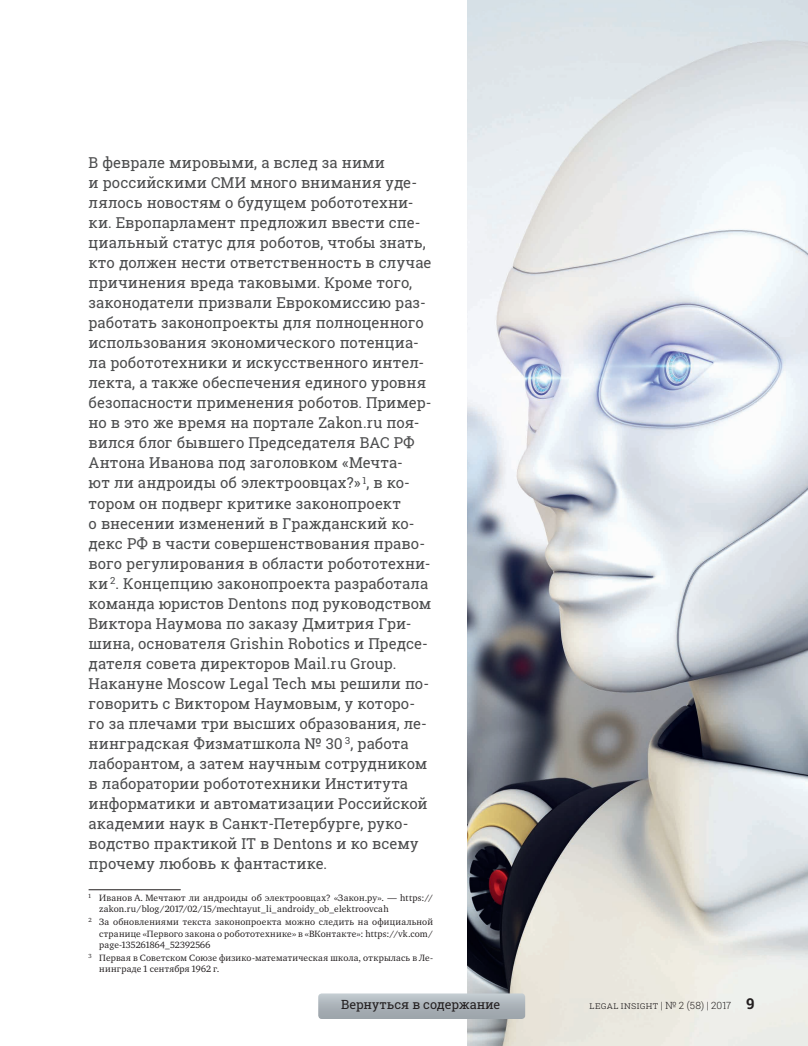
<style>
.page{position:relative;width:808px;height:1046px;background:#fff}
.page>*{position:absolute;margin:0;border:0;box-sizing:border-box;transform-origin:0 0}
.t1{font:15px/20px "Roboto Slab";letter-spacing:.005em;color:#4b4c4d}
.t2{font:12.62px "Roboto Slab";letter-spacing:-.005em;color:#231f20}
.t3{font:300 10px "Roboto Slab";letter-spacing:.01em;color:#231f20}
.t4{font:9.38px/11.2px "Charter ITC";letter-spacing:.02em;color:#231f20}
.s1{font-weight:700;font-size:15px}
</style>
<div class="page">
<img style="left:468px;top:0;width:340px;height:1045px">
<hr style="left:89px;top:889px;width:92px;height:1px;background:#231f20">
<svg style="left:318px;top:993px;width:207px;height:25px"></svg>
<p class="t1" style="left:89px;top:153px;width:344px">В феврале мировыми, а вслед за ними<br>и российскими СМИ много внимания уде&shy;лялось новостям о будущем робототехни&shy;ки. Европарламент предложил ввести спе&shy;циальный статус для роботов, чтобы знать, кто должен нести ответственность в случае причинения вреда таковыми. Кроме того, законодатели призвали Еврокомиссию раз&shy;работать законопроекты для полноценного использования экономического потенциа&shy;ла робототехники и искусственного интел&shy;лекта, а также обеспечения единого уровня безопасности применения роботов. Пример&shy;но в это же время на портале Zakon.ru поя&shy;вился блог бывшего Председателя ВАС РФ Антона Иванова под заголовком «Мечта-<br>ют ли андроиды об электроовцах?» <sup>1</sup>, в ко&shy;тором он подверг критике законопроект<br>о внесении изменений в Гражданский ко&shy;декс РФ в части совершенствования право&shy;вого регулирования в области робототехни&shy;ки <sup>2</sup>. Концепцию законопроекта разработала команда юристов Dentons под руководством Виктора Наумова по заказу Дмитрия Гри&shy;шина, основателя Grishin Robotics и Предсе&shy;дателя совета директоров Mail.ru Group.<br>Накануне Moscow Legal Tеch мы решили по&shy;говорить с Виктором Наумовым, у которо&shy;го за плечами три высших образования, ле&shy;нинградская Физматшкола № 30 <sup>3</sup>, работа лаборантом, а затем научным сотрудником в лаборатории робототехники Института информатики и автоматизации Российской академии наук в Санкт-Петербурге, руко&shy;водство практикой IT в Dentons и ко всему прочему любовь к фантастике.</p>
<p class="t4" style="left:99px;top:892px;width:335px;text-indent:-11px"><sup>1</sup> Иванов А. Мечтают ли андроиды об электроовцах? «Закон.ру». — https:// zakon.ru/blog/2017/02/15/mechtayut_li_androidy_ob_elektroovcah</p>
<p class="t4" style="left:99px;top:916px;width:335px;text-align:justify;text-indent:-11px"><sup>2</sup> За обновлениями текста законопроекта можно следить на официальной странице «Первого закона о робототехнике» в «ВКонтакте»: https://vk.com/ page‑135261864_52392566</p>
<p class="t4" style="left:99px;top:951px;width:335px;text-indent:-11px"><sup>3</sup> Первая в Советском Союзе физико-математическая школа, открылась в Ле&shy;нинграде 1 сентября 1962 г.</p>
<p class="t2" style="left:341px;top:995px;width:161px">Вернуться в содержание</p>
<p class="t3" style="left:590px;top:998px;width:167px">Legal Insight | № 2 (58) | 2017 <span class="s1">9</span></p>
</div>
